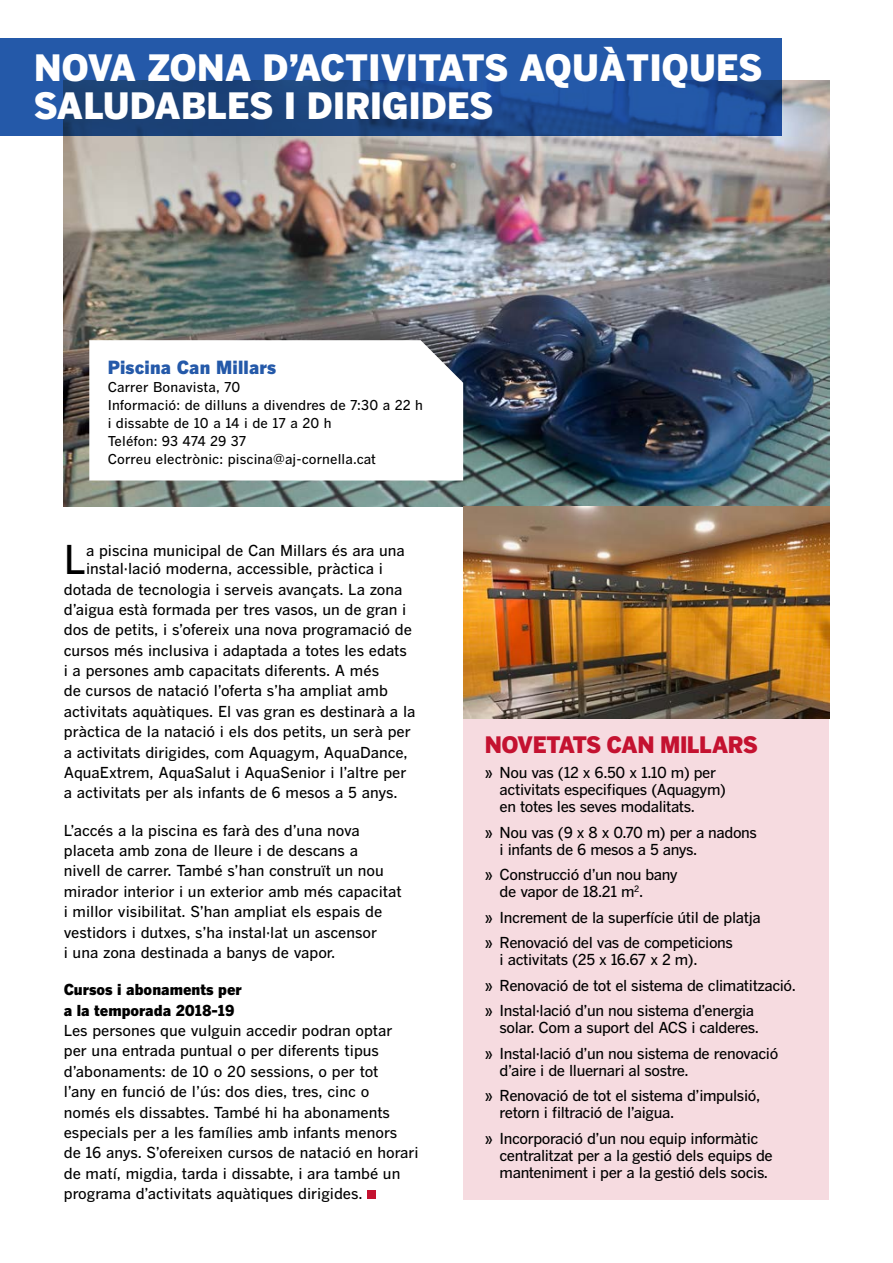
<style>
.page{position:relative;width:893px;height:1263px;background:#fff}
.page>*{position:absolute;margin:0;border:0;box-sizing:border-box;transform-origin:0 0}
.t1{font:500 39.3px "Benton Gothic";color:#000}
.t2{font:900 36px/38.2px "Benton Gothic";color:#fff}
.t3{font:900 22.5px "Benton Gothic";letter-spacing:-.025em;color:#c41230}
.t4{font:900 18px "Benton Gothic";letter-spacing:.01em;color:#2459a9}
.t5{font:500 15px/20.4px "Benton Gothic";letter-spacing:-.005em;color:#000}
.t6{font:500 15px/25.5px "Benton Gothic";letter-spacing:-.025em;color:#000}
.t7{font:900 15px/20.4px "Benton Gothic";color:#000}
.t8{font:500 13.5px/18px "Benton Gothic";letter-spacing:.01em;color:#000}
</style>
<div class="page">
<div style="left:367px;top:1191px;width:9px;height:8px;background:#c41230"></div>
<div style="left:463px;top:676px;width:366px;height:523px;background:#f6dbe0"></div>
<img style="left:64px;top:81px;width:765px;height:425px">
<img style="left:463px;top:506px;width:366px;height:213px">
<svg style="left:95px;top:480px;width:288px;height:5px"></svg>
<svg style="left:89px;top:340px;width:374px;height:140px"></svg>
<svg style="left:0;top:38px;width:781px;height:98px;fill:#2459a9"></svg>
<h2 class="t2" style="left:34px;top:47px;width:730px">NOVA ZONA D’ACTIVITATS AQUÀTIQUES<br>SALUDABLES I DIRIGIDES</h2>
<p class="t4" style="left:108px;top:355px;width:170px">Piscina Can Millars</p>
<p class="t8" style="left:108px;top:377px;width:317px">Carrer Bonavista, 70<br>Informació: de dilluns a divendres de 7:30 a 22 h i dissabte de 10 a 14 i de 17 a 20 h<br>Teléfon: 93 474 29 37<br>Correu electrònic: piscina@aj-cornella.cat</p>
<h1 class="t1" style="left:64px;top:536px;width:24px">L</h1>
<p class="t5" style="left:86px;top:541px;width:320px;line-height:18px">a piscina municipal de Can Millars és ara una instal·lació moderna, accessible, pràctica i</p>
<p class="t5" style="left:64px;top:579px;width:353px">dotada de tecnologia i serveis avançats. La zona d’aigua està formada per tres vasos, un de gran i dos de petits, i s’ofereix una nova programació de cursos més inclusiva i adaptada a totes les edats<br>i a persones amb capacitats diferents. A més<br>de cursos de natació l’oferta s’ha ampliat amb activitats aquàtiques. El vas gran es destinarà a la pràctica de la natació i els dos petits, un serà per a activitats dirigides, com Aquagym, AquaDance, AquaExtrem, AquaSalut i AquaSenior i l’altre per a activitats per als infants de 6 mesos a 5 anys.</p>
<p class="t5" style="left:64px;top:820px;width:339px">L’accés a la piscina es farà des d’una nova placeta amb zona de lleure i de descans a<br>nivell de carrer. També s’han construït un nou mirador interior i un exterior amb més capacitat i millor visibilitat. S’han ampliat els espais de vestidors i dutxes, s’ha instal·lat un ascensor<br>i una zona destinada a banys de vapor.</p>
<p class="t7" style="left:64px;top:979px;width:180px">Cursos i abonaments per a la temporada 2018-19</p>
<p class="t5" style="left:64px;top:1020px;width:356px">Les persones que vulguin accedir podran optar per una entrada puntual o per diferents tipus d’abonaments: de 10 o 20 sessions, o per tot<br>l’any en funció de l’ús: dos dies, tres, cinc o només els dissabtes. També hi ha abonaments especials per a les famílies amb infants menors<br>de 16 anys. S’ofereixen cursos de natació en horari de matí, migdia, tarda i dissabte, i ara també un programa d’activitats aquàtiques dirigides.</p>
<h3 class="t3" style="left:485px;top:730px;width:274px">NOVETATS CAN MILLARS</h3>
<p class="t6" style="left:500px;top:764px;width:228px;line-height:17px;text-indent:-15px">» Nou vas (12 x 6.50 x 1.10 m) per activitats especifiques (Aquagym) en totes les seves modalitats.</p>
<p class="t6" style="left:500px;top:823px;width:259px;line-height:17px;text-indent:-15px">» Nou vas (9 x 8 x 0.70 m) per a nadons i infants de 6 mesos a 5 anys.</p>
<p class="t6" style="left:500px;top:866px;width:180px;line-height:17px;text-indent:-15px">» Construcció d’un nou bany de vapor de 18.21 m<sup>2</sup>.</p>
<p class="t6" style="left:485px;top:904px;width:277px">» Increment de la superfície útil de platja » Renovació del vas de competicions</p>
<p class="t6" style="left:485px;top:947px;width:313px;text-indent:15px">i activitats (25 x 16.67 x 2 m).<br>» Renovació de tot el sistema de climatització. » Instal·lació d’un nou sistema d’energia</p>
<p class="t6" style="left:485px;top:1015px;width:295px;text-align:center">solar. Com a suport del ACS i calderes.<br>» Instal·lació d’un nou sistema de renovació</p>
<p class="t6" style="left:485px;top:1057px;width:277px;text-indent:15px">d’aire i de lluernari al sostre.<br>» Renovació de tot el sistema d’impulsió,</p>
<p class="t6" style="left:485px;top:1100px;width:275px;text-indent:15px">retorn i filtració de l’aigua.<br>» Incorporació d’un nou equip informàtic</p>
<p class="t6" style="left:500px;top:1147px;width:275px;line-height:17px">centralitzat per a la gestió dels equips de manteniment i per a la gestió dels socis.</p>
</div>
